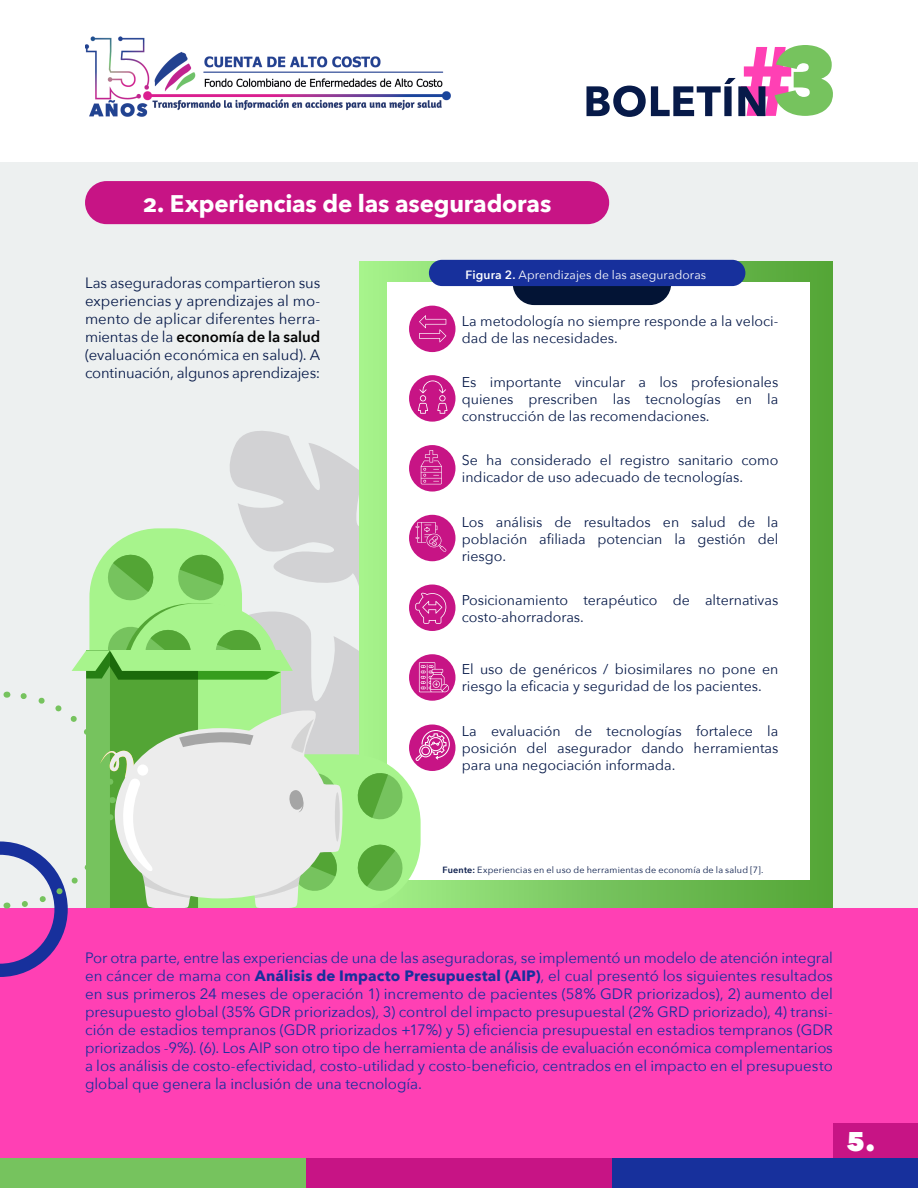
<style>
.page{position:relative;width:918px;height:1188px;background:#fff}
.page>*{position:absolute;margin:0;border:0;box-sizing:border-box;transform-origin:0 0}
.t1{font:800 27px "Avenir Next";color:#fff}
.Destacados{font:700 24px "Avenir Next";letter-spacing:-.01em;color:#fff}
._2__Text_1_º_Paragra{font:15px/18px "Avenir Next";color:#17309c;text-align:justify}
._2__Text_1_º_Paragra-2{font:15px/18px "Avenir Next";letter-spacing:-.01em;color:#071a49;text-align:justify}
.t2{font:14.25px/17px "Avenir Next";color:#071a49}
._2__Text_1_º_Paragra-3{font:12px "Avenir Next";letter-spacing:.01em;color:#fff}
.References{font:9px "Avenir Next";letter-spacing:.02em;color:#071a49}
.s1{font-weight:600;color:#000}
.s2{font-weight:600}
.s3{font-weight:700}
</style>
<div class="page">
<div style="left:0;top:78px;width:918px;height:1045px;background:#edf0f0"></div>
<svg style="left:242px;top:611px;width:118px;height:143px;fill:#d2d2d4"></svg>
<div style="left:360px;top:261px;width:473px;height:648px;background:linear-gradient(to right,#a4ef8b,#50a134)"></div>
<div style="left:387px;top:282px;width:423px;height:598px;background:#fff"></div>
<svg style="left:513px;top:286px;width:158px;height:19px;background:#122242"></svg>
<div style="left:89px;top:528px;width:153px;height:230px;background:#a7f48c;border-radius:69px"></div>
<svg style="left:175px;top:420px;width:212px;height:191px"></svg>
<svg style="left:105px;top:552px;width:49px;height:49px"></svg>
<div style="left:127px;top:604px;width:152px;height:229px;background:#a7f48c;border-radius:69px"></div>
<div style="left:196px;top:754px;width:225px;height:156px;background:#a7f48c;border-radius:69px"></div>
<svg style="left:357px;top:770px;width:48px;height:50px"></svg>
<svg style="left:357px;top:844px;width:48px;height:50px"></svg>
<div style="left:409px;top:306px;width:47px;height:46px;background:#c71485;border-radius:50%"></div>
<div style="left:409px;top:445px;width:47px;height:47px;background:#c71485;border-radius:50%"></div>
<div style="left:409px;top:515px;width:47px;height:46px;background:#c71485;border-radius:50%"></div>
<div style="left:409px;top:585px;width:47px;height:46px;background:#c71485;border-radius:50%"></div>
<div style="left:409px;top:375px;width:47px;height:47px;background:#c71485;border-radius:50%"></div>
<svg style="left:409px;top:654px;width:47px;height:47px"></svg>
<div style="left:409px;top:725px;width:47px;height:46px;background:#c71485;border-radius:50%"></div>
<svg style="left:419px;top:315px;width:27px;height:27px"></svg>
<svg style="left:418px;top:380px;width:30px;height:34px"></svg>
<svg style="left:415px;top:593px;width:32px;height:31px"></svg>
<svg style="left:421px;top:450px;width:21px;height:34px"></svg>
<svg style="left:416px;top:522px;width:30px;height:30px"></svg>
<svg style="left:416px;top:730px;width:34px;height:31px"></svg>
<svg style="left:419px;top:662px;width:30px;height:30px"></svg>
<div style="left:85px;top:181px;width:524px;height:43px;background:#c71485;border-radius:22px"></div>
<div style="left:429px;top:260px;width:316px;height:26px;background:#17309c;border-radius:13px"></div>
<div style="left:0;top:909px;width:918px;height:279px;background:#ff40b4"></div>
<svg style="left:0;top:624px;width:344px;height:353px"></svg>
<div style="left:0;top:1158px;width:306px;height:30px;background:#76c35e"></div>
<div style="left:306px;top:1158px;width:306px;height:30px;background:#c71485"></div>
<div style="left:612px;top:1158px;width:306px;height:30px;background:#17309c"></div>
<div style="left:0;top:0;width:918px;height:162px;background:#fff"></div>
<img style="left:85px;top:37px;width:366px;height:80px">
<div style="left:833px;top:1124px;width:85px;height:34px;background:#c71485"></div>
<svg style="left:586px;top:45px;width:247px;height:72px"></svg>
<p class="Destacados" style="left:143px;top:183px;width:410px">2. Experiencias de las aseguradoras</p>
<p class="_2__Text_1_º_Paragra-2" style="left:85px;top:273px;width:237px">Las aseguradoras compartieron sus experiencias y aprendizajes al mo&shy;mento de aplicar diferentes herra&shy;mientas de la <span class="s1">economía de la salud </span>(evaluación económica en salud). A continuación, algunos aprendizajes:</p>
<p class="_2__Text_1_º_Paragra-3" style="left:465px;top:264px;width:242px"><span class="s2">Figura 2.</span> Aprendizajes de las aseguradoras</p>
<p class="t2" style="left:462px;top:312px;width:318px">La metodología no siempre responde a la veloci&shy;dad de las necesidades.</p>
<p class="t2" style="left:462px;top:373px;width:318px;text-align:justify">Es importante vincular a los profesionales quienes prescriben las tecnologías en la construcción de las recomendaciones.</p>
<p class="t2" style="left:462px;top:451px;width:318px">Se ha considerado el registro sanitario como indicador de uso adecuado de tecnologías.</p>
<p class="t2" style="left:462px;top:513px;width:318px;text-align:justify">Los análisis de resultados en salud de la población afiliada potencian la gestión del riesgo.</p>
<p class="t2" style="left:462px;top:591px;width:318px">Posicionamiento terapéutico de alternativas costo-ahorradoras.</p>
<p class="t2" style="left:462px;top:660px;width:318px">El uso de genéricos / biosimilares no pone en riesgo la eficacia y seguridad de los pacientes.</p>
<p class="t2" style="left:462px;top:722px;width:318px;text-align:justify">La evaluación de tecnologías fortalece la posición del asegurador dando herramientas para una negociación informada.</p>
<p class="References" style="left:442px;top:862px;width:322px"><span class="s2">Fuente:</span> Experiencias en el uso de herramientas de economía de la salud [7].</p>
<p class="_2__Text_1_º_Paragra" style="left:85px;top:948px;width:749px">Por otra parte, entre las experiencias de una de las aseguradoras, se implementó un modelo de atención integral en cáncer de mama con <span class="s3">Análisis de Impacto Presupuestal (AIP)</span>, el cual presentó los siguientes resultados en sus primeros 24 meses de operación 1) incremento de pacientes (58% GDR priorizados), 2) aumento del presupuesto global (35% GDR priorizados), 3) control del impacto presupuestal (2% GRD priorizado), 4) transi&shy;ción de estadios tempranos (GDR priorizados +17%) y 5) eficiencia presupuestal en estadios tempranos (GDR priorizados -9%). (6). Los AIP son otro tipo de herramienta de análisis de evaluación económica complementarios a los análisis de costo-efectividad, costo-utilidad y costo-beneficio, centrados en el impacto en el presupuesto global que genera la inclusión de una tecnología.</p>
<h1 class="t1" style="left:846px;top:1124px;width:31px">5.</h1>
</div>
